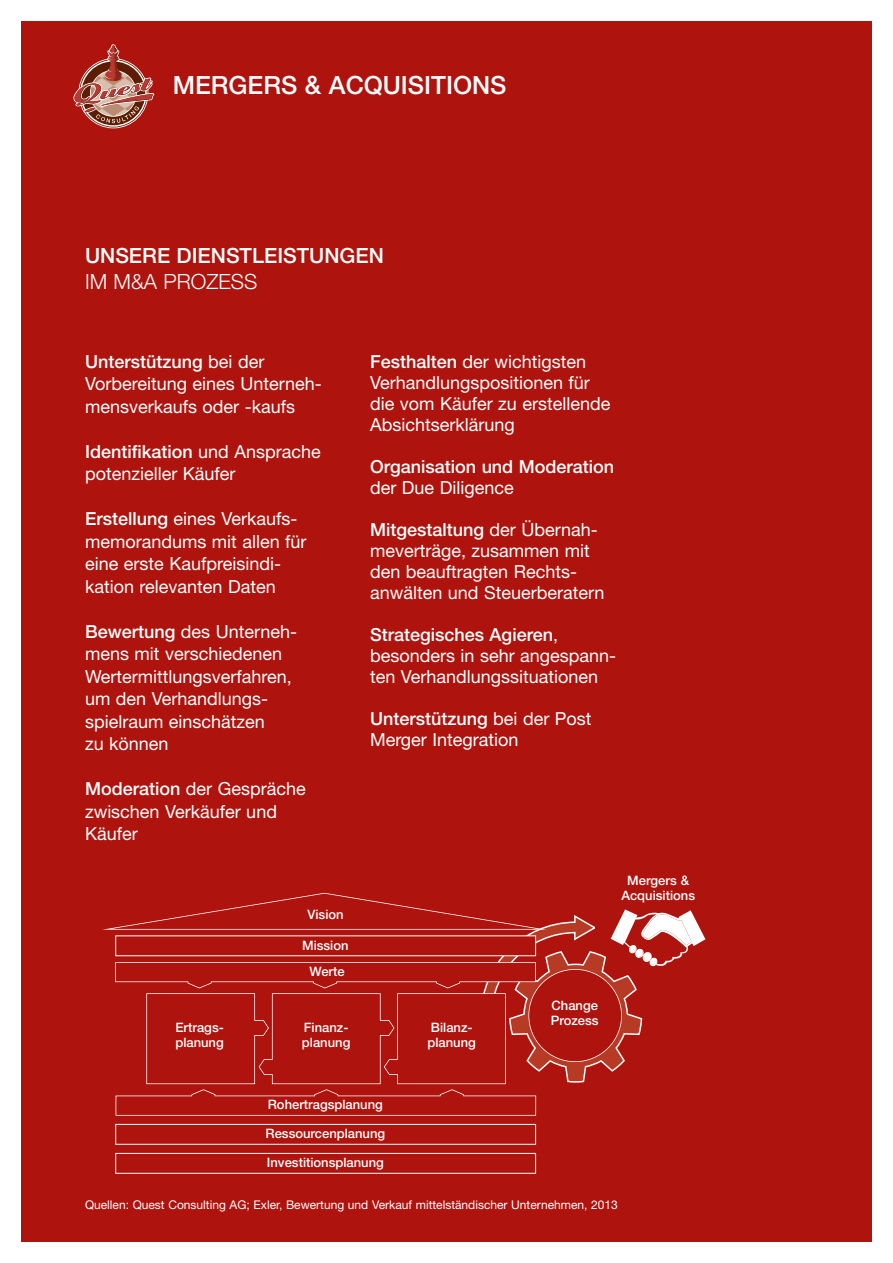
<style>
.page{position:relative;width:893px;height:1263px;background:#fff}
.page>*{position:absolute;margin:0;border:0;box-sizing:border-box;transform-origin:0 0}
.t1{font:500 25.05px "Helvetica Neue";color:#fff}
.t2{font:500 21px "Helvetica Neue";color:#fff}
.t3{font:300 21px "Helvetica Neue";color:#fff}
.t4{font:18px/22.5px "Helvetica Neue";color:#fff}
.t5{font:500 18px "Helvetica Neue";color:#fff}
.t6{font:500 13.05px/14.9px "Helvetica Neue";color:#fff}
.t7{font:12px "Helvetica Neue";color:#fff}
.s1{font-weight:500}
</style>
<div class="page">
<div style="left:21px;top:21px;width:851px;height:1221px;background:#ae130d"></div>
<div style="left:115px;top:1124px;width:421px;height:21px;border:1px solid #fff"></div>
<div style="left:115px;top:1153px;width:421px;height:21px;border:1px solid #fff"></div>
<svg style="left:102px;top:893px;width:603px;height:223px"></svg>
<svg style="left:73px;top:44px;width:81px;height:84px"></svg>
<h1 class="t1" style="left:173px;top:76px;width:335px">MERGERS &amp; ACQUISITIONS</h1>
<p class="t2" style="left:85px;top:248px;width:300px">UNSERE DIENSTLEISTUNGEN</p>
<p class="t3" style="left:85px;top:274px;width:174px">IM M&amp;A PROZESS</p>
<p class="t4" style="left:85px;top:352px;width:238px"><span class="s1">Unterstützung</span> bei der<br>Vorbereitung eines Unterneh&shy;mensverkaufs oder -kaufs</p>
<p class="t4" style="left:85px;top:442px;width:237px"><span class="s1">Identifikation</span> und Ansprache potenzieller Käufer</p>
<p class="t4" style="left:85px;top:509px;width:223px"><span class="s1">Erstellung</span> eines Verkaufs&shy;memorandums mit allen für eine erste Kaufpreisindi&shy;kation relevanten Daten</p>
<p class="t4" style="left:85px;top:622px;width:214px"><span class="s1">Bewertung</span> des Unterneh&shy;mens mit verschiedenen<br>Wertermittlungsverfahren, um den Verhandlungs&shy;spielraum einschätzen<br>zu können</p>
<p class="t4" style="left:85px;top:779px;width:222px"><span class="s1">Moderation</span> der Gespräche zwischen Verkäufer und<br>Käufer</p>
<p class="t6" style="left:307px;top:908px;width:38px">Vision</p>
<p class="t6" style="left:302px;top:939px;width:48px">Mission</p>
<p class="t6" style="left:309px;top:965px;width:37px">Werte</p>
<p class="t6" style="left:175px;top:1021px;width:50px">Ertrags&shy;planung</p>
<p class="t6" style="left:302px;top:1021px;width:50px">Finanz&shy;planung</p>
<p class="t4" style="left:370px;top:352px;width:242px;line-height:21px"><span class="s1">Festhalten</span> der wichtigsten<br>Verhandlungspositionen für die vom Käufer zu erstellende<br>Absichtserklärung</p>
<p class="t5" style="left:370px;top:460px;width:246px">Organisation und Moderation</p>
<p class="t4" style="left:370px;top:478px;width:145px">der Due Diligence</p>
<p class="t4" style="left:370px;top:520px;width:236px;line-height:21px"><span class="s1">Mitgestaltung</span> der Übernah&shy;meverträge, zusammen mit den beauftragten Rechts&shy;anwälten und Steuerberatern</p>
<p class="t4" style="left:370px;top:625px;width:248px;line-height:21px"><span class="s1">Strategisches Agieren</span>, besonders in sehr angespann&shy;ten Verhandlungssituationen</p>
<p class="t4" style="left:370px;top:709px;width:223px;line-height:21px"><span class="s1">Unterstützung</span> bei der Post<br>Merger Integration</p>
<p class="t6" style="left:427px;top:1021px;width:50px">Bilanz&shy;planung</p>
<p class="t6" style="left:621px;top:874px;width:75px;text-align:center">Mergers &amp;<br>Acquisitions</p>
<p class="t6" style="left:551px;top:999px;width:49px">Change<br>Prozess</p>
<p class="t6" style="left:268px;top:1099px;width:117px">Rohertragsplanung</p>
<p class="t6" style="left:266px;top:1127px;width:121px">Ressourcenplanung</p>
<p class="t6" style="left:267px;top:1156px;width:118px">Investitionsplanung</p>
<p class="t7" style="left:85px;top:1200px;width:534px">Quellen: Quest Consulting AG; Exler, Bewertung und Verkauf mittelständischer Unternehmen, 2013</p>
</div>
